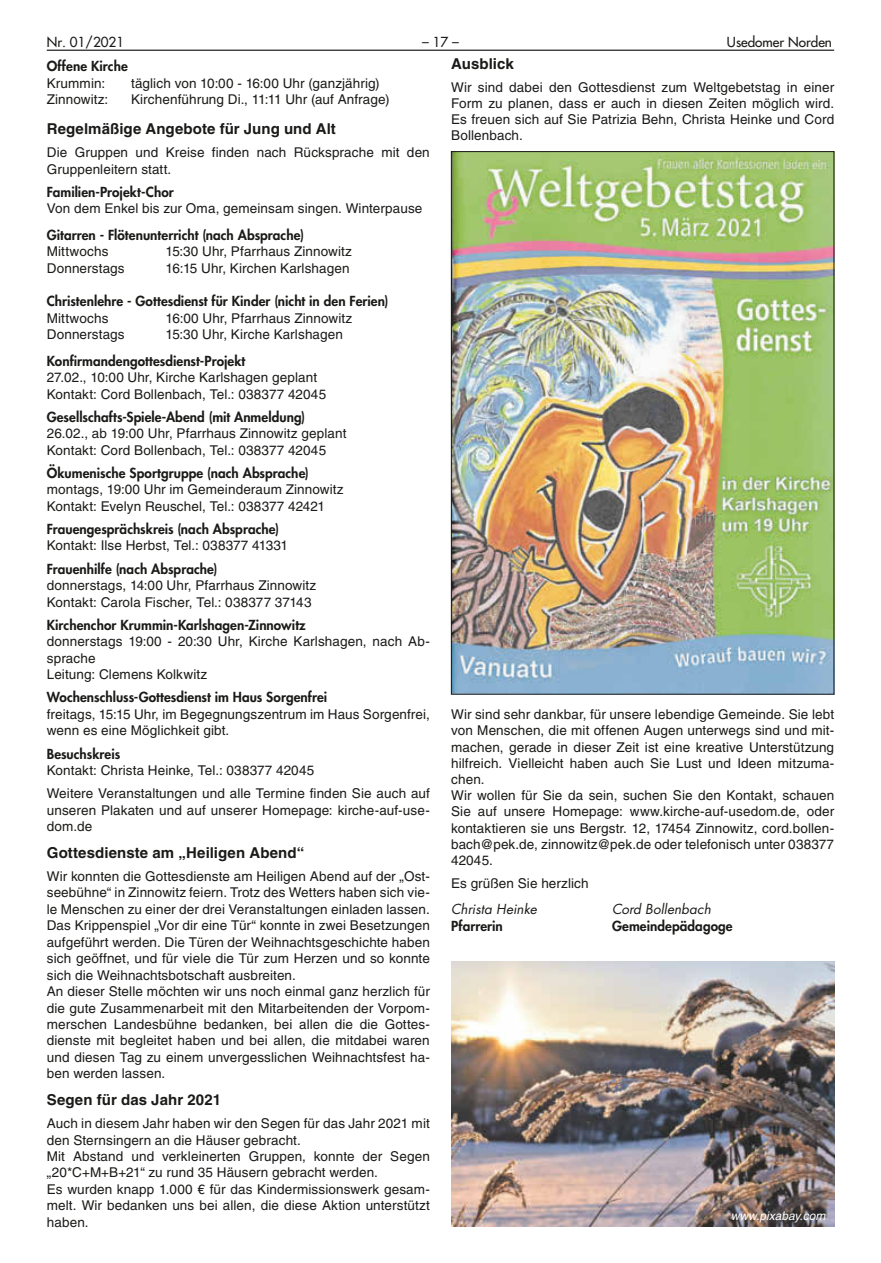
<style>
.page{position:relative;width:881px;height:1263px;background:#fff}
.page>*{position:absolute;margin:0;border:0;box-sizing:border-box;transform-origin:0 0}
.t1{font:700 15px "Helvetica LT";letter-spacing:.005em;color:#1a1a18}
.t2{font:13.5px/16.5px "Helvetica LT";letter-spacing:.01em;color:#1a1a18}
.t3{font:800 13.5px "Futura LT";letter-spacing:.005em;color:#1a1a18}
.t4{font:13.5px "Futura LT";color:#1a1a18}
.t5{font:italic 13.5px "Futura LT";letter-spacing:.005em;color:#1a1a18}
.t6{font:italic 12px "Helvetica LT";color:#fff}
</style>
<div class="page">
<hr style="left:47px;top:50px;width:786px;height:1px;background:#1a1a18">
<img style="left:453px;top:153px;width:378px;height:539px">
<img style="left:451px;top:961px;width:382px;height:266px">
<p class="t4" style="left:47px;top:33px;width:79px">Nr. 01/2021</p>
<p class="t4" style="left:422px;top:33px;width:38px">– 17 –</p>
<p class="t4" style="left:726px;top:33px;width:106px">Usedomer Norden</p>
<p class="t1" style="left:451px;top:55px;width:64px">Ausblick</p>
<p class="t2" style="left:451px;top:79px;width:384px;text-align:justify">Wir sind dabei den Gottesdienst zum Weltgebetstag in einer Form zu planen, dass er auch in diesen Zeiten möglich wird.<br>Es freuen sich auf Sie Patrizia Behn, Christa Heinke und Cord Bollenbach.</p>
<p class="t3" style="left:47px;top:57px;width:82px">Offene Kirche</p>
<p class="t2" style="left:47px;top:75px;width:60px">Krummin:</p>
<p class="t2" style="left:131px;top:75px;width:250px">täglich von 10:00 - 16:00 Uhr (ganzjährig)</p>
<p class="t2" style="left:47px;top:91px;width:63px">Zinnowitz:</p>
<p class="t2" style="left:131px;top:91px;width:260px">Kirchenführung Di., 11:11 Uhr (auf Anfrage)</p>
<p class="t1" style="left:47px;top:120px;width:290px">Regelmäßige Angebote für Jung und Alt</p>
<p class="t2" style="left:47px;top:144px;width:384px">Die Gruppen und Kreise finden nach Rücksprache mit den<br>Gruppenleitern statt.</p>
<p class="t3" style="left:47px;top:183px;width:128px">Familien-Projekt-Chor</p>
<p class="t2" style="left:47px;top:200px;width:377px">Von dem Enkel bis zur Oma, gemeinsam singen. Winterpause</p>
<p class="t3" style="left:47px;top:226px;width:258px">Gitarren - Flötenunterricht (nach Absprache)</p>
<p class="t2" style="left:47px;top:243px;width:63px">Mittwochs</p>
<p class="t2" style="left:165px;top:243px;width:188px">15:30 Uhr, Pfarrhaus Zinnowitz</p>
<p class="t2" style="left:47px;top:260px;width:79px">Donnerstags</p>
<p class="t2" style="left:165px;top:260px;width:185px">16:15 Uhr, Kirchen Karlshagen</p>
<p class="t3" style="left:47px;top:292px;width:343px">Christenlehre - Gottesdienst für Kinder (nicht in den Ferien)</p>
<p class="t2" style="left:47px;top:310px;width:63px">Mittwochs</p>
<p class="t2" style="left:165px;top:310px;width:188px">16:00 Uhr, Pfarrhaus Zinnowitz</p>
<p class="t2" style="left:47px;top:326px;width:79px">Donnerstags</p>
<p class="t2" style="left:165px;top:326px;width:179px">15:30 Uhr, Kirche Karlshagen</p>
<p class="t3" style="left:47px;top:352px;width:200px">Konfirmandengottesdienst-Projekt</p>
<p class="t2" style="left:47px;top:369px;width:281px">27.02., 10:00 Uhr, Kirche Karlshagen geplant<br>Kontakt: Cord Bollenbach, Tel.: 038377 42045</p>
<p class="t3" style="left:47px;top:408px;width:260px">Gesellschafts-Spiele-Abend (mit Anmeldung)</p>
<p class="t2" style="left:47px;top:425px;width:301px">26.02., ab 19:00 Uhr, Pfarrhaus Zinnowitz geplant<br>Kontakt: Cord Bollenbach, Tel.: 038377 42045</p>
<p class="t3" style="left:47px;top:464px;width:263px">Ökumenische Sportgruppe (nach Absprache)</p>
<p class="t2" style="left:47px;top:481px;width:298px">montags, 19:00 Uhr im Gemeinderaum Zinnowitz<br>Kontakt: Evelyn Reuschel, Tel.: 038377 42421</p>
<p class="t3" style="left:47px;top:520px;width:234px">Frauengesprächskreis (nach Absprache)</p>
<p class="t2" style="left:47px;top:537px;width:243px">Kontakt: Ilse Herbst, Tel.: 038377 41331</p>
<p class="t3" style="left:47px;top:560px;width:172px">Frauenhilfe (nach Absprache)</p>
<p class="t2" style="left:47px;top:577px;width:271px">donnerstags, 14:00 Uhr, Pfarrhaus Zinnowitz<br>Kontakt: Carola Fischer, Tel.: 038377 37143</p>
<p class="t3" style="left:47px;top:616px;width:260px">Kirchenchor Krummin-Karlshagen-Zinnowitz</p>
<p class="t2" style="left:47px;top:633px;width:384px">donnerstags 19:00 - 20:30 Uhr, Kirche Karlshagen, nach Ab&shy;sprache<br>Leitung: Clemens Kolkwitz</p>
<p class="t3" style="left:47px;top:688px;width:282px">Wochenschluss-Gottesdienst im Haus Sorgenfrei</p>
<p class="t2" style="left:47px;top:706px;width:384px">freitags, 15:15 Uhr, im Begegnungszentrum im Haus Sorgenfrei, wenn es eine Möglichkeit gibt.</p>
<p class="t3" style="left:47px;top:744px;width:75px">Besuchskreis</p>
<p class="t2" style="left:47px;top:759px;width:384px;line-height:23.2px">Kontakt: Christa Heinke, Tel.: 038377 42045<br>Weitere Veranstaltungen und alle Termine finden Sie auch auf</p>
<p class="t2" style="left:47px;top:802px;width:384px">unseren Plakaten und auf unserer Homepage: kirche-auf-use&shy;dom.de</p>
<p class="t1" style="left:47px;top:844px;width:259px">Gottesdienste am „Heiligen Abend“</p>
<p class="t2" style="left:47px;top:868px;width:384px">Wir konnten die Gottesdienste am Heiligen Abend auf der „Ost&shy;seebühne“ in Zinnowitz feiern. Trotz des Wetters haben sich vie&shy;le Menschen zu einer der drei Veranstaltungen einladen lassen.<br>Das Krippenspiel „Vor dir eine Tür“ konnte in zwei Besetzungen aufgeführt werden. Die Türen der Weihnachtsgeschichte haben sich geöffnet, und für viele die Tür zum Herzen und so konnte sich die Weihnachtsbotschaft ausbreiten.<br>An dieser Stelle möchten wir uns noch einmal ganz herzlich für die gute Zusammenarbeit mit den Mitarbeitenden der Vorpom&shy;merschen Landesbühne bedanken, bei allen die die Gottes&shy;dienste mit begleitet haben und bei allen, die mitdabei waren und diesen Tag zu einem unvergesslichen Weihnachtsfest ha&shy;ben werden lassen.</p>
<p class="t1" style="left:47px;top:1091px;width:176px">Segen für das Jahr 2021</p>
<p class="t2" style="left:47px;top:1115px;width:384px">Auch in diesem Jahr haben wir den Segen für das Jahr 2021 mit den Sternsingern an die Häuser gebracht.<br>Mit Abstand und verkleinerten Gruppen, konnte der Segen „20*C+M+B+21“ zu rund 35 Häusern gebracht werden.<br>Es wurden knapp 1.000 € für das Kindermissionswerk gesam&shy;melt. Wir bedanken uns bei allen, die diese Aktion unterstützt haben.</p>
<p class="t2" style="left:451px;top:706px;width:384px">Wir sind sehr dankbar, für unsere lebendige Gemeinde. Sie lebt von Menschen, die mit offenen Augen unterwegs sind und mit&shy;machen, gerade in dieser Zeit ist eine kreative Unterstützung hilfreich. Vielleicht haben auch Sie Lust und Ideen mitzuma&shy;chen.<br>Wir wollen für Sie da sein, suchen Sie den Kontakt, schauen Sie auf unsere Homepage: www.kirche-auf-usedom.de, oder kontaktieren sie uns Bergstr. 12, 17454 Zinnowitz, cord.bollen&shy;bach@pek.de, zinnowitz@pek.de oder telefonisch unter 038377<br>42045.</p>
<p class="t2" style="left:451px;top:875px;width:139px">Es grüßen Sie herzlich</p>
<p class="t5" style="left:451px;top:900px;width:87px">Christa Heinke</p>
<p class="t5" style="left:611px;top:900px;width:100px">Cord Bollenbach</p>
<p class="t3" style="left:451px;top:917px;width:53px">Pfarrerin</p>
<p class="t3" style="left:611px;top:917px;width:122px">Gemeindepädagoge</p>
<p class="t6" style="left:730px;top:1209px;width:96px">www.pixabay.com</p>
</div>
